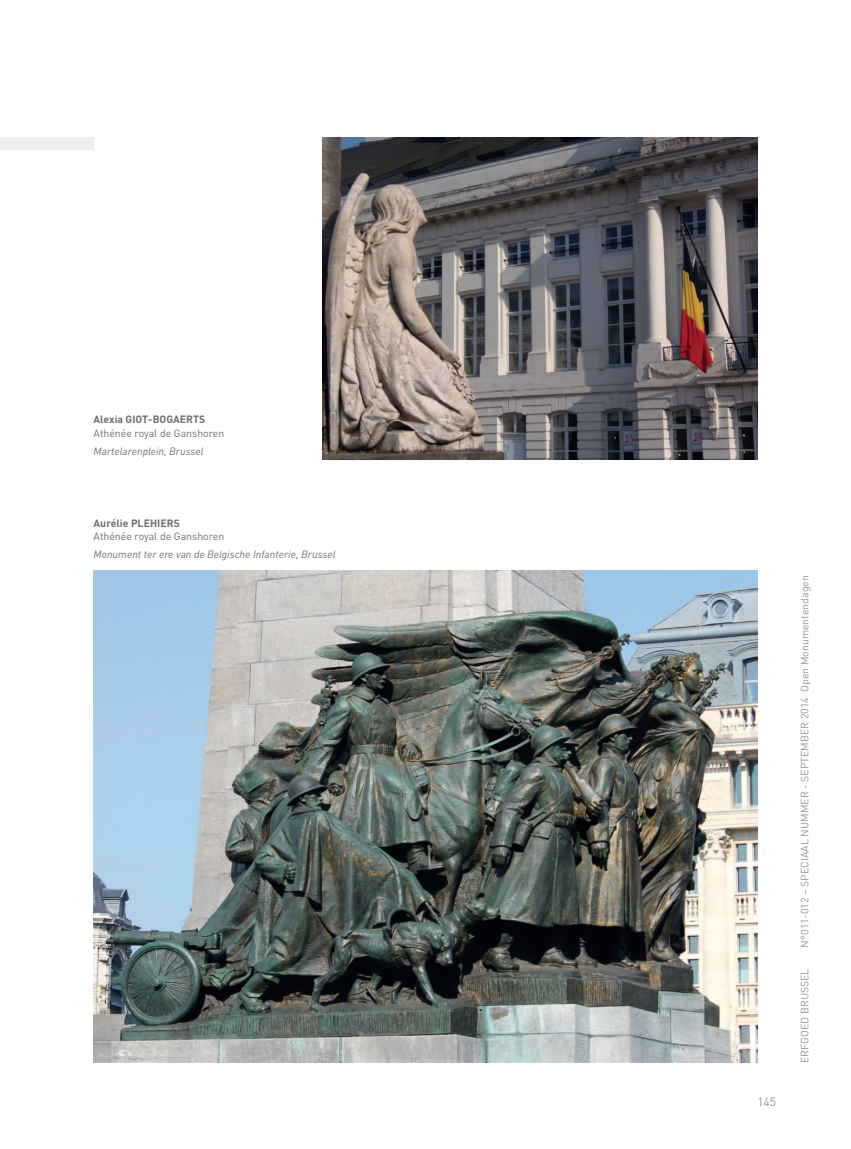
<style>
.page{position:relative;width:851px;height:1149px;background:#fff}
.page>*{position:absolute;margin:0;border:0;box-sizing:border-box;transform-origin:0 0}
.t1{font:12px "DIN";color:#939598}
.t2{font:10.5px "DIN";color:#939598}
.t3{font:italic 10.5px "DINOT";color:#6c6d70}
.t4{font:10.5px "DIN";color:#6c6d70}
.t5{font:700 10.5px "DIN";color:#6c6d70}
</style>
<div class="page">
<img style="left:322px;top:137px;width:435px;height:322px">
<img style="left:94px;top:570px;width:663px;height:492px">
<div style="left:0;top:137px;width:94px;height:13px;background:#edeeed"></div>
<p class="t5" style="left:94px;top:412px;width:94px">Alexia GIOT-BOGAERTS</p>
<p class="t4" style="left:94px;top:426px;width:132px">Athénée royal de Ganshoren</p>
<p class="t3" style="left:94px;top:444px;width:111px">Martelarenplein, Brussel</p>
<p class="t5" style="left:94px;top:516px;width:70px">Aurélie PLEHIERS</p>
<p class="t4" style="left:94px;top:530px;width:132px">Athénée royal de Ganshoren</p>
<p class="t3" style="left:94px;top:548px;width:243px">Monument ter ere van de Belgische Infanterie, Brussel</p>
<p class="t1" style="left:757px;top:1094px;width:20px">145</p>
<p class="t2" style="left:798px;top:1062px;width:489px;rotate:-90deg">Erfgoed Brussel N°011-012 – SPECIAAL NU MMER - SEPTEMBER 2014 Open Monumentendagen</p>
</div>
